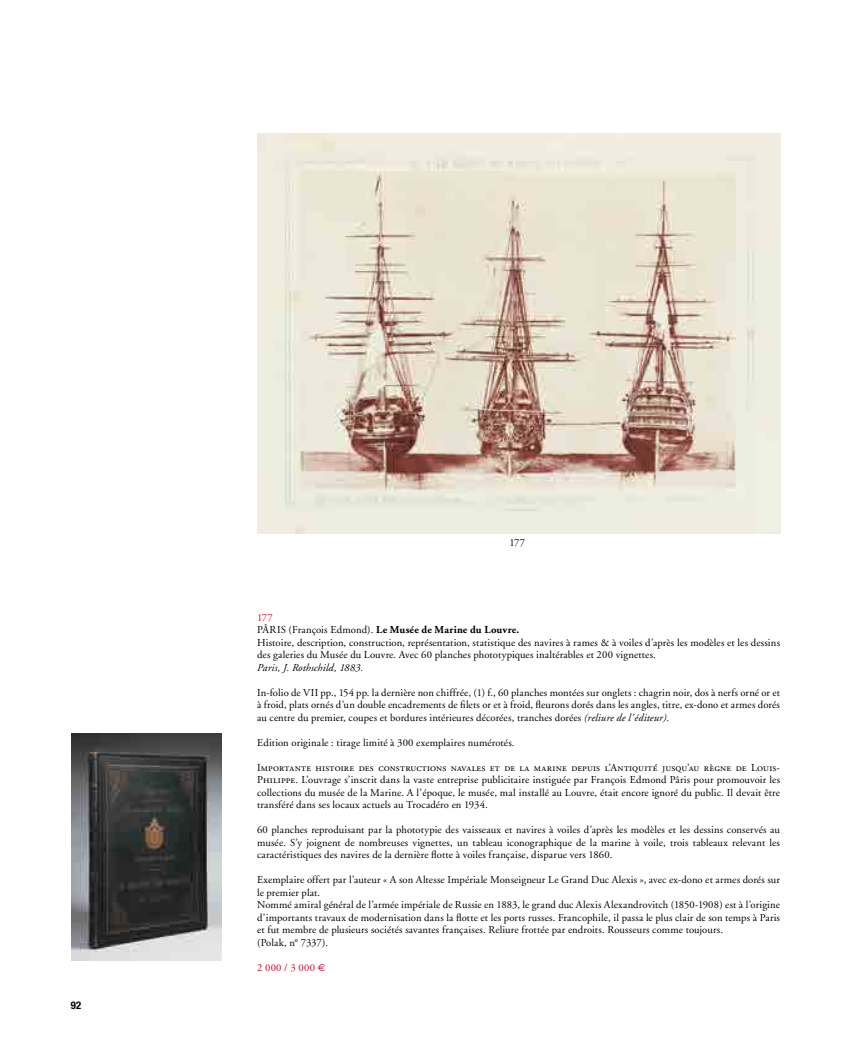
<style>
.page{position:relative;width:851px;height:1063px;background:#fff}
.page>*{position:absolute;margin:0;border:0;box-sizing:border-box;transform-origin:0 0}
.t1{font:10.62px/12.5px "Adobe Garamond";letter-spacing:.015em;color:#000;text-align:justify}
.t2{font:10.62px "Adobe Garamond Regular SC";letter-spacing:.015em;color:#000}
.t3{font:italic 10.62px "Adobe Garamond";letter-spacing:.01em;color:#000}
.t4{font:10.62px "Adobe Garamond";letter-spacing:.03em;color:#d30033}
.t5{font:700 condensed 10.62px "Helvetica Neue";color:#000}
.s1{color:#d30033}
.s2{font-weight:700}
.s3{font-style:italic}
.s4{font-family:"Adobe Garamond Regular SC"}
.s5{font-family:"Euro Sans";font-size:10px}
</style>
<div class="page">
<img style="left:257px;top:133px;width:523px;height:400px">
<img style="left:71px;top:733px;width:150px;height:227px">
<p class="t5" style="left:71px;top:999px;width:12px">92</p>
<p class="t1" style="left:509px;top:537px;width:17px">177</p>
<p class="t1" style="left:257px;top:612px;width:524px;text-align:left"><span class="s1">177<br></span>PÂRIS (François Edmond). <span class="s2">Le Musée de Marine du Louvre.<br></span>Histoire, description, construction, représentation, statistique des navires à rames &amp; à voiles d’après les modèles et les dessins des galeries du Musée du Louvre. Avec 60 planches phototypiques inaltérables et 200 vignettes.</p>
<p class="t3" style="left:257px;top:662px;width:108px">Paris, J. Rothschild, 1883.</p>
<p class="t1" style="left:257px;top:687px;width:524px">In-folio de VII pp., 154 pp. la dernière non chiffrée, (1) f., 60 planches montées sur onglets : chagrin noir, dos à nerfs orné or et à froid, plats ornés d’un double encadrements de filets or et à froid, fleurons dorés dans les angles, titre, ex-dono et armes dorés au centre du premier, coupes et bordures intérieures décorées, tranches dorées <span class="s3">(reliure de l’éditeur).</span></p>
<p class="t1" style="left:257px;top:736px;width:259px">Edition originale : tirage limité à 300 exemplaires numérotés.</p>
<p class="t2" style="left:257px;top:762px;width:524px">Importante histoire des constructions navales et de la marine depuis l’Antiquité jusqu’au règne de Louis-</p>
<p class="t1" style="left:257px;top:774px;width:524px"><span class="s4">Philippe.</span> L’ouvrage s’inscrit dans la vaste entreprise publicitaire instiguée par François Edmond Pâris pour promouvoir les collections du musée de la Marine. A l’époque, le musée, mal installé au Louvre, était encore ignoré du public. Il devait être transféré dans ses locaux actuels au Trocadéro en 1934.</p>
<p class="t1" style="left:257px;top:824px;width:524px">60 planches reproduisant par la phototypie des vaisseaux et navires à voiles d’après les modèles et les dessins conservés au musée. S’y joignent de nombreuses vignettes, un tableau iconographique de la marine à voile, trois tableaux relevant les caractéristiques des navires de la dernière flotte à voiles française, disparue vers 1860.</p>
<p class="t1" style="left:257px;top:874px;width:524px;text-align:left">Exemplaire offert par l’auteur « A son Altesse Impériale Monseigneur Le Grand Duc Alexis », avec ex-dono et armes dorés sur le premier plat.<br>Nommé amiral général de l’armée impériale de Russie en 1883, le grand duc Alexis Alexandrovitch (1850-1908) est à l’origine d’importants travaux de modernisation dans la flotte et les ports russes. Francophile, il passa le plus clair de son temps à Paris et fut membre de plusieurs sociétés savantes françaises. Reliure frottée par endroits. Rousseurs comme toujours.<br>(Polak, n° 7337).</p>
<p class="t4" style="left:257px;top:962px;width:70px">2 000 / 3 000 <span class="s5">€</span></p>
</div>
